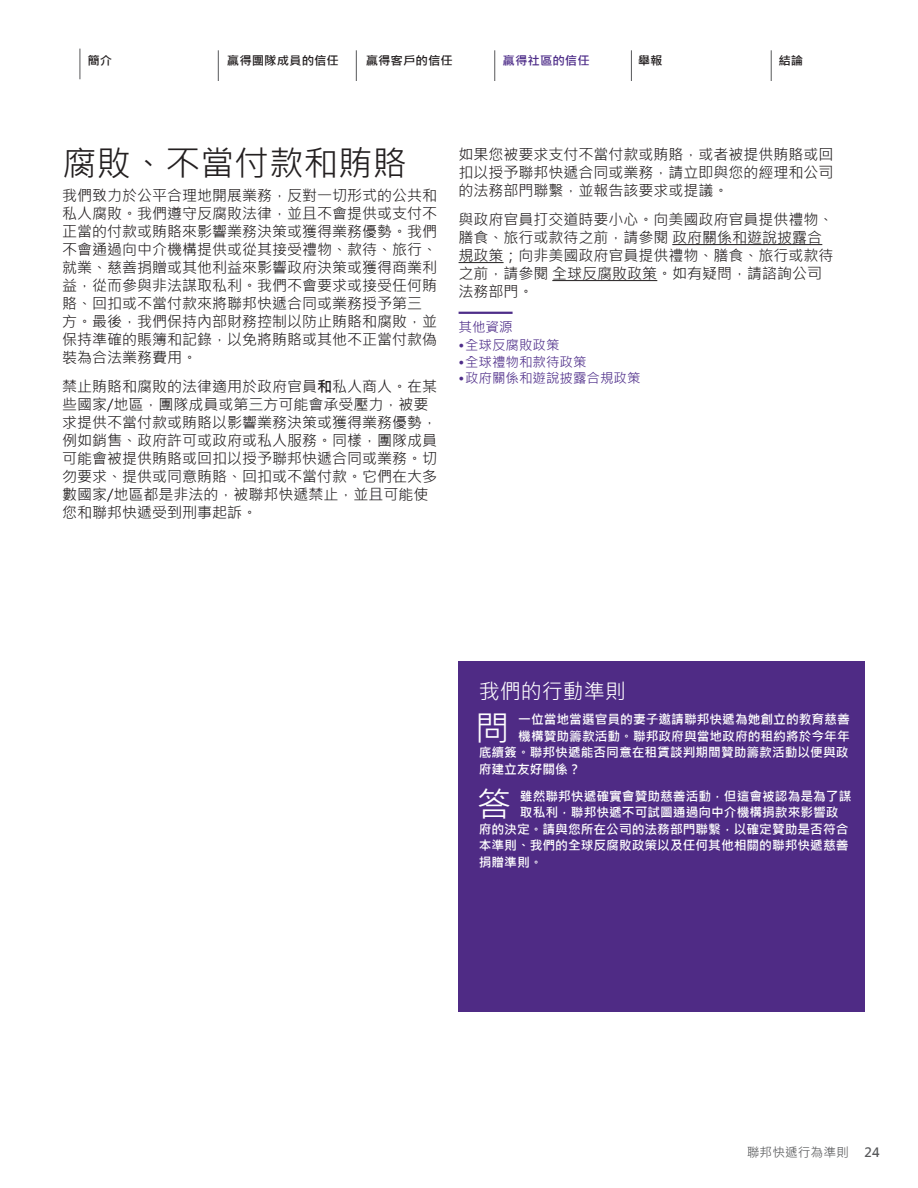
<style>
.page{position:relative;width:918px;height:1188px;background:#fff}
.page>*{position:absolute;margin:0;border:0;box-sizing:border-box;transform-origin:0 0}
.SECTION_TITLE{font:34.5px "Microsoft Jheng Hei";color:#231f20}
.OUR_CODE_COPY{font:34.5px "Microsoft Jheng Hei";color:#fff}
.OUR_CODE_TITLE{font:21px "Microsoft Jheng Hei";color:#fff}
.SECTION_COPY{font:15px/18px "Microsoft Jheng Hei";color:#231f20}
.SECTION_COPY_OR_AFTE{font:15px/18px "Microsoft Jheng Hei";color:#231f20}
.OTHER_RESOURCES_COPY{font:13.5px "Microsoft Jheng Hei";color:#4e2d89}
.OTHER_RESOURCES_TITL{font:13.5px "Microsoft Jheng Hei";color:#4e2d89}
.OUR_CODE_COPY-2{font:700 12.75px "Microsoft Jheng Hei";color:#fff}
.FOOTER_RIGHT{font:12.75px "Microsoft Jheng Hei";color:#57585a}
.FOOTER_RIGHT-2{font:700 12.75px "Microsoft Jheng Hei";color:#57585a}
.NAV_BLACK{font:700 12px "Microsoft Jheng Hei";color:#231f20;scale:1.04 1}
.NAV_PURPLE{font:700 12px "Microsoft Jheng Hei";color:#4e2d89;scale:1.04 1}
.s1{font-weight:700}
</style>
<div class="page">
<hr style="left:672px;top:244px;width:150px;height:1px;background:#231f20">
<hr style="left:459px;top:262px;width:45px;height:1px;background:#231f20">
<hr style="left:552px;top:280px;width:105px;height:1px;background:#231f20">
<hr style="left:459px;top:312px;width:54px;height:2px;background:#4e2d89">
<div style="left:459px;top:662px;width:406px;height:350px;background:#4f2b85"></div>
<hr style="left:218px;top:50px;width:1px;height:31px;background:#57585a">
<hr style="left:356px;top:50px;width:1px;height:31px;background:#57585a">
<hr style="left:495px;top:50px;width:1px;height:31px;background:#57585a">
<hr style="left:631px;top:50px;width:1px;height:31px;background:#57585a">
<hr style="left:771px;top:50px;width:1px;height:31px;background:#57585a">
<hr style="left:80px;top:49px;width:1px;height:30px;background:#57585a">
<p class="NAV_BLACK" style="left:87px;top:53px;width:25px">簡介</p>
<p class="NAV_BLACK" style="left:227px;top:53px;width:109px">贏得團隊成員的信任</p>
<p class="NAV_BLACK" style="left:366px;top:53px;width:85px">贏得客戶的信任</p>
<p class="NAV_PURPLE" style="left:503px;top:53px;width:85px">贏得社區的信任</p>
<p class="NAV_BLACK" style="left:638px;top:53px;width:25px">舉報</p>
<p class="NAV_BLACK" style="left:778px;top:53px;width:25px">結論</p>
<p class="SECTION_TITLE" style="left:62px;top:142px;width:346px">腐敗、不當付款和賄賂</p>
<p class="SECTION_COPY" style="left:62px;top:186px;width:377px">我們致力於公平合理地開展業務，反對一切形式的公共和私人腐敗。我們遵守反腐敗法律，並且不會提供或支付不正當的付款或賄賂來影響業務決策或獲得業務優勢。我們不會通過向中介機構提供或從其接受禮物、款待、旅行、就業、慈善捐贈或其他利益來影響政府決策或獲得商業利益，從而參與非法謀取私利。我們不會要求或接受任何賄賂、回扣或不當付款來將聯邦快遞合同或業務授予第三方。最後，我們保持內部財務控制以防止賄賂和腐敗，並保持準確的賬簿和記錄，以免將賄賂或其他不正當付款偽裝為合法業務費用。</p>
<p class="SECTION_COPY" style="left:62px;top:377px;width:377px">禁止賄賂和腐敗的法律適用於政府官員<span class="s1">和</span>私人商人。在某些國家/地區，團隊成員或第三方可能會承受壓力，被要求提供不當付款或賄賂以影響業務決策或獲得業務優勢，例如銷售、政府許可或政府或私人服務。同樣，團隊成員可能會被提供賄賂或回扣以授予聯邦快遞合同或業務。切勿要求、提供或同意賄賂、回扣或不當付款。它們在大多數國家/地區都是非法的，被聯邦快遞禁止，並且可能使您和聯邦快遞受到刑事起訴。</p>
<p class="SECTION_COPY" style="left:459px;top:146px;width:376px;text-align:justify">如果您被要求支付不當付款或賄賂，或者被提供賄賂或回扣以授予聯邦快遞合同或業務，請立即與您的經理和公司的法務部門聯繫，並報告該要求或提議。</p>
<p class="SECTION_COPY_OR_AFTE" style="left:459px;top:211px;width:376px">與政府官員打交道時要小心。向美國政府官員提供禮物、膳食、旅行或款待之前，請參閱政府關係和遊說披露合規政策；向非美國政府官員提供禮物、膳食、旅行或款待之前，請參閱全球反腐敗政策。如有疑問，請諮詢公司法務部門。</p>
<p class="OTHER_RESOURCES_TITL" style="left:459px;top:319px;width:55px">其他資源</p>
<p class="OTHER_RESOURCES_COPY" style="left:459px;top:337px;width:102px">• 全球反腐敗政策</p>
<p class="OTHER_RESOURCES_COPY" style="left:459px;top:353px;width:129px">• 全球禮物和款待政策</p>
<p class="OTHER_RESOURCES_COPY" style="left:459px;top:370px;width:183px">• 政府關係和遊說披露合規政策</p>
<p class="OUR_CODE_TITLE" style="left:479px;top:678px;width:148px">我們的行動準則</p>
<p class="OUR_CODE_COPY" style="left:475px;top:706px;width:36px">問</p>
<p class="OUR_CODE_COPY-2" style="left:518px;top:711px;width:333px">一位當地當選官員的妻子邀請聯邦快遞為她創立的教育慈善</p>
<p class="OUR_CODE_COPY-2" style="left:518px;top:728px;width:333px">機構贊助籌款活動。聯邦政府與當地政府的租約將於今年年</p>
<p class="OUR_CODE_COPY-2" style="left:479px;top:744px;width:371px">底續簽。聯邦快遞能否同意在租賃談判期間贊助籌款活動以便與政</p>
<p class="OUR_CODE_COPY-2" style="left:479px;top:761px;width:103px">府建立友好關係？</p>
<p class="OUR_CODE_COPY" style="left:477px;top:783px;width:36px">答</p>
<p class="OUR_CODE_COPY-2" style="left:520px;top:788px;width:333px">雖然聯邦快遞確實會贊助慈善活動，但這會被認為是為了謀</p>
<p class="OUR_CODE_COPY-2" style="left:520px;top:805px;width:320px">取私利，聯邦快遞不可試圖通過向中介機構捐款來影響政</p>
<p class="OUR_CODE_COPY-2" style="left:479px;top:821px;width:371px">府的決定。請與您所在公司的法務部門聯繫，以確定贊助是否符合</p>
<p class="OUR_CODE_COPY-2" style="left:479px;top:838px;width:371px">本準則、我們的全球反腐敗政策以及任何其他相關的聯邦快遞慈善</p>
<p class="OUR_CODE_COPY-2" style="left:479px;top:854px;width:65px">捐贈準則。</p>
<p class="FOOTER_RIGHT" style="left:747px;top:1144px;width:104px">聯邦快遞行為準則</p>
<p class="FOOTER_RIGHT-2" style="left:865px;top:1144px;width:17px">24</p>
</div>
